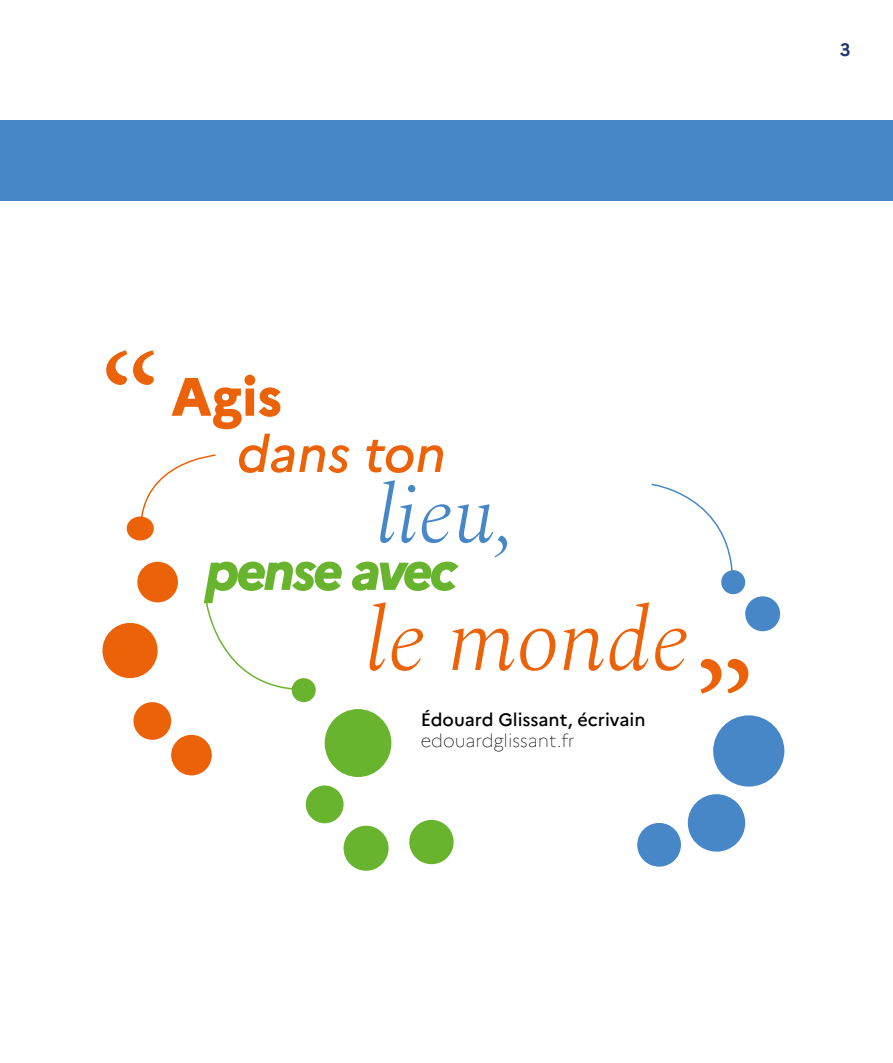
<style>
.page{position:relative;width:893px;height:1063px;background:#fff}
.page>*{position:absolute;margin:0;border:0;box-sizing:border-box;transform-origin:0 0}
.t1{font:150px "Minion Pro";color:#eb6209}
.t2{font:italic 300 90px "Spectral";color:#eb6209}
.t3{font:italic 300 82.5px "Spectral";color:#4887c7}
.t4{font:italic 800 54px "Marianne";letter-spacing:-.06em;color:#69b42e}
.t5{font:800 54px "Marianne";color:#eb6209}
.t6{font:italic 500 51px "Marianne";color:#eb6209}
.t7{font:500 18px "Marianne";color:#000}
.t8{font:100 18px "Marianne";color:#000}
.t9{font:700 18px "Marianne";color:#243671}
</style>
<div class="page">
<svg style="left:651px;top:483px;width:82px;height:96px"></svg>
<div style="left:721px;top:570px;width:24px;height:24px;background:#4887c7;border-radius:50%"></div>
<svg style="left:205px;top:599px;width:96px;height:92px"></svg>
<div style="left:292px;top:678px;width:24px;height:24px;background:#69b42e;border-radius:50%"></div>
<svg style="left:139px;top:454px;width:77px;height:72px"></svg>
<div style="left:127px;top:517px;width:27px;height:24px;background:#eb6209;border-radius:50%"></div>
<div style="left:745px;top:596px;width:35px;height:35px;background:#4887c7;border-radius:50%"></div>
<div style="left:133px;top:702px;width:38px;height:38px;background:#eb6209;border-radius:50%"></div>
<div style="left:137px;top:562px;width:41px;height:40px;background:#eb6209;border-radius:50%"></div>
<div style="left:344px;top:826px;width:45px;height:45px;background:#69b42e;border-radius:50%"></div>
<div style="left:306px;top:786px;width:38px;height:37px;background:#69b42e;border-radius:50%"></div>
<div style="left:325px;top:709px;width:66px;height:68px;background:#69b42e;border-radius:50%"></div>
<div style="left:102px;top:623px;width:56px;height:55px;background:#eb6209;border-radius:50%"></div>
<div style="left:713px;top:715px;width:71px;height:72px;background:#4887c7;border-radius:50%"></div>
<div style="left:688px;top:794px;width:57px;height:58px;background:#4887c7;border-radius:50%"></div>
<div style="left:637px;top:823px;width:44px;height:44px;background:#4887c7;border-radius:50%"></div>
<div style="left:171px;top:735px;width:41px;height:40px;background:#eb6209;border-radius:50%"></div>
<div style="left:409px;top:820px;width:45px;height:44px;background:#69b42e;border-radius:50%"></div>
<div style="left:0;top:120px;width:893px;height:81px;background:#4887c7"></div>
<p class="t9" style="left:840px;top:36px;width:12px">3</p>
<h1 class="t1" style="left:100px;top:309px;width:62px">‘‘</h1>
<h3 class="t5" style="left:171px;top:355px;width:113px">Agis</h3>
<h3 class="t6" style="left:237px;top:414px;width:210px">dans ton</h3>
<h3 class="t3" style="left:376px;top:455px;width:141px">lieu,</h3>
<h3 class="t4" style="left:205px;top:529px;width:254px">pense avec</h3>
<h2 class="t2" style="left:365px;top:575px;width:326px">le monde</h2>
<p class="t7" style="left:421px;top:705px;width:226px">Édouard Glissant, écrivain</p>
<p class="t8" style="left:421px;top:727px;width:156px">edouardglissant.fr</p>
<h1 class="t1" style="left:755px;top:734px;width:62px;rotate:-180deg">‘‘</h1>
</div>
